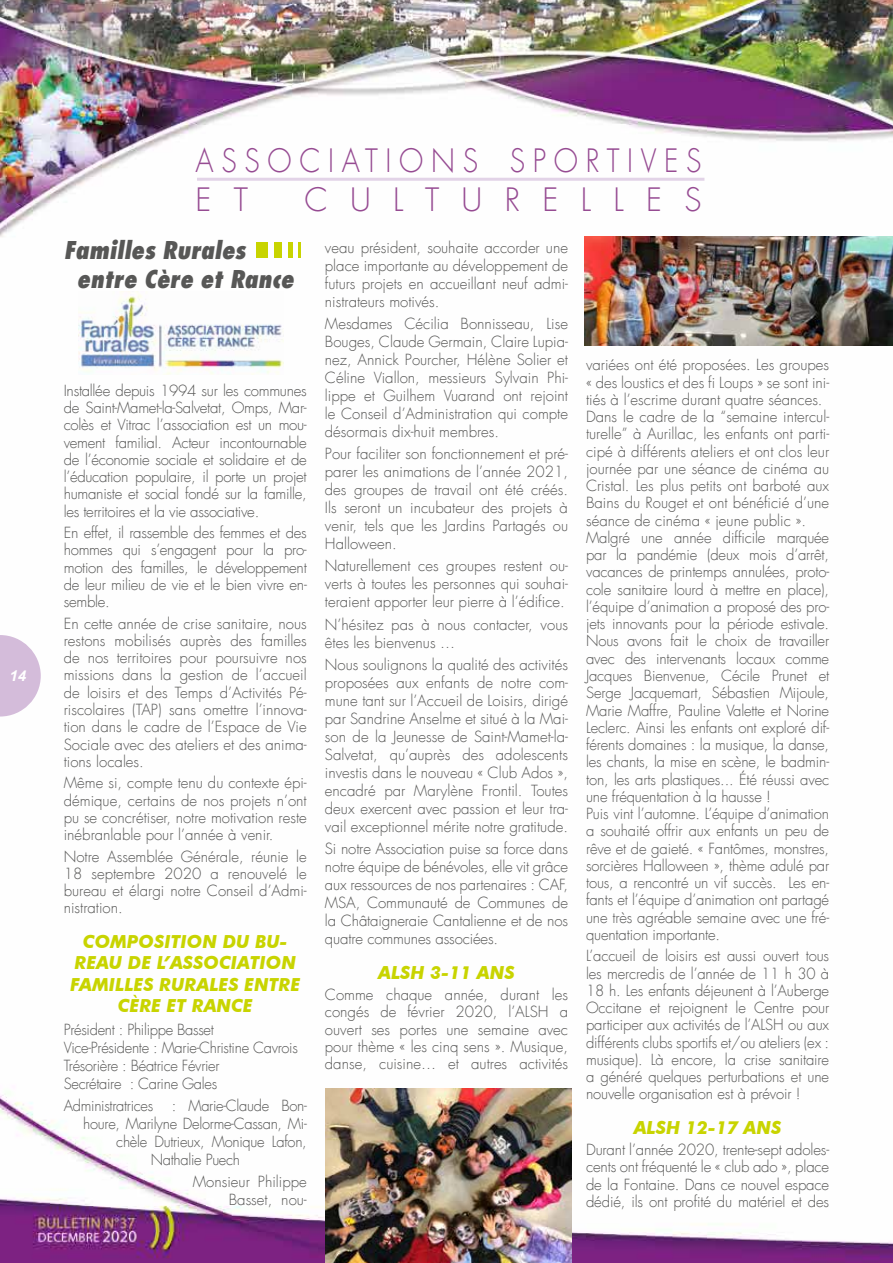
<style>
.page{position:relative;width:893px;height:1263px;background:#fff}
.page>*{position:absolute;margin:0;border:0;box-sizing:border-box;transform-origin:0 0}
.t1{font:300 31.5px/39px "Futura LT";letter-spacing:.27em;color:#964b92;scale:.9 1}
.t2{font:300 31.5px "Futura LT";letter-spacing:.71em;color:#964b92}
.t3{font:italic 800 condensed 24px/28.8px "Futura LT";color:#575756}
.t4{font:italic 700 18px/21.6px "Futura BT";color:#c8d400;text-align:center}
.t5{font:300 15px/17.2px "Futura LT";letter-spacing:-.01em;color:#575756;text-align:justify}
.t6{font:italic 700 15px "Arial";color:#fff}
</style>
<div class="page">
<img style="left:0;top:0;width:893px;height:1263px">
<svg style="left:0;top:635px;width:41px;height:81px"></svg>
<div style="left:256px;top:242px;width:12px;height:16px;background:#c8d400"></div>
<div style="left:274px;top:242px;width:8px;height:16px;background:#c8d400"></div>
<div style="left:288px;top:242px;width:5px;height:16px;background:#c8d400"></div>
<svg style="left:299px;top:242px;width:2px;height:16px"></svg>
<img style="left:79px;top:292px;width:205px;height:82px">
<hr style="left:197px;top:178px;width:507px;height:3px;background:#e2d3e7">
<img style="left:325px;top:1089px;width:247px;height:174px">
<img style="left:585px;top:236px;width:308px;height:109px">
<p class="t6" style="left:10px;top:666px;width:18px">14</p>
<h1 class="t1" style="left:196px;top:142px;width:564px">ASSOCIATIONS SPORTIVES<br>E T</h1>
<h1 class="t2" style="left:304px;top:180px;width:399px">CULTURELLES</h1>
<h2 class="t3" style="left:77px;top:236px;width:218px;text-indent:-13px">Familles Rurales entre Cère et Rance</h2>
<p class="t5" style="left:64px;top:382px;width:245px">Installée depuis 1994 sur les communes de Saint-Mamet-la-Salvetat, Omps, Mar&shy;colès et Vitrac l’association est un mou&shy;vement familial. Acteur incontournable de l’économie sociale et solidaire et de l’éducation populaire, il porte un projet humaniste et social fondé sur la famille, les territoires et la vie associative.</p>
<p class="t5" style="left:64px;top:525px;width:245px">En effet, il rassemble des femmes et des hommes qui s’engagent pour la pro&shy;motion des familles, le développement de leur milieu de vie et le bien vivre en&shy;semble.</p>
<p class="t5" style="left:64px;top:615px;width:245px">En cette année de crise sanitaire, nous restons mobilisés auprès des familles de nos territoires pour poursuivre nos missions dans la gestion de l’accueil de loisirs et des Temps d’Activités Pé&shy;riscolaires (TAP) sans omettre l’innova&shy;tion dans le cadre de l’Espace de Vie Sociale avec des ateliers et des anima&shy;tions locales.</p>
<p class="t5" style="left:64px;top:775px;width:245px">Même si, compte tenu du contexte épi&shy;démique, certains de nos projets n’ont pu se concrétiser, notre motivation reste inébranlable pour l’année à venir.</p>
<p class="t5" style="left:64px;top:848px;width:245px">Notre Assemblée Générale, réunie le 18 septembre 2020 a renouvelé le bureau et élargi notre Conseil d’Admi&shy;nistration.</p>
<p class="t4" style="left:70px;top:930px;width:231px">COMPOSITION DU BU-<br>REAU DE L’ASSOCIATION<br>FAMILLES RURALES ENTRE<br>CÈRE ET RANCE</p>
<p class="t5" style="left:64px;top:1021px;width:236px;line-height:18px;text-align:left">Président : Philippe Basset<br>Vice-Présidente : Marie-Christine Cavrois<br>Trésorière : Béatrice Février<br>Secrétaire : Carine Gales</p>
<p class="t5" style="left:64px;top:1097px;width:245px">Administratrices : Marie-Claude Bon-</p>
<p class="t5" style="left:83px;top:1115px;width:225px">houre, Marilyne Delorme-Cassan, Mi-</p>
<p class="t5" style="left:116px;top:1133px;width:192px">chèle Dutrieux, Monique Lafon,</p>
<p class="t5" style="left:151px;top:1151px;width:91px">Nathalie Puech</p>
<p class="t5" style="left:193px;top:1173px;width:115px;line-height:18px;text-align:right">Monsieur Philippe<br>Basset, nou-</p>
<p class="t5" style="left:325px;top:239px;width:245px;line-height:18px">veau président, souhaite accorder une place importante au développement de futurs projets en accueillant neuf admi&shy;nistrateurs motivés.</p>
<p class="t5" style="left:325px;top:315px;width:245px;line-height:18px">Mesdames Cécilia Bonnisseau, Lise Bouges, Claude Germain, Claire Lupia&shy;nez, Annick Pourcher, Hélène Solier et Céline Viallon, messieurs Sylvain Phi&shy;lippe et Guilhem Vuarand ont rejoint le Conseil d’Administration qui compte désormais dix-huit membres.</p>
<p class="t5" style="left:325px;top:445px;width:245px;line-height:18px">Pour faciliter son fonctionnement et pré&shy;parer les animations de l’année 2021, des groupes de travail ont été créés.<br>Ils seront un incubateur des projets à venir, tels que les Jardins Partagés ou Halloween.</p>
<p class="t5" style="left:325px;top:557px;width:245px;line-height:18px">Naturellement ces groupes restent ou&shy;verts à toutes les personnes qui souhai&shy;teraient apporter leur pierre à l’édifice.</p>
<p class="t5" style="left:325px;top:616px;width:245px;line-height:18px">N’hésitez pas à nous contacter, vous êtes les bienvenus …</p>
<p class="t5" style="left:325px;top:656px;width:245px;line-height:18px">Nous soulignons la qualité des activités proposées aux enfants de notre com&shy;mune tant sur l’Accueil de Loisirs, dirigé par Sandrine Anselme et situé à la Mai&shy;son de la Jeunesse de Saint-Mamet-la-Salvetat, qu’auprès des adolescents investis dans le nouveau « Club Ados », encadré par Marylène Frontil. Toutes deux exercent avec passion et leur tra&shy;vail exceptionnel mérite notre gratitude.</p>
<p class="t5" style="left:325px;top:840px;width:245px;line-height:18px">Si notre Association puise sa force dans notre équipe de bénévoles, elle vit grâce aux ressources de nos partenaires : CAF, MSA, Communauté de Communes de la Châtaigneraie Cantalienne et de nos quatre communes associées.</p>
<p class="t4" style="left:378px;top:961px;width:138px">ALSH 3-11 ANS</p>
<p class="t5" style="left:325px;top:986px;width:245px">Comme chaque année, durant les congés de février 2020, l’ALSH a ouvert ses portes une semaine avec pour thème « les cinq sens ». Musique, danse, cuisine… et autres activités</p>
<p class="t5" style="left:586px;top:357px;width:245px;text-align:left">variées ont été proposées. Les groupes « des loustics et des fi Loups » se sont ini&shy;tiés à l’escrime durant quatre séances.<br>Dans le cadre de la “semaine intercul&shy;turelle” à Aurillac, les enfants ont parti&shy;cipé à différents ateliers et ont clos leur journée par une séance de cinéma au Cristal. Les plus petits ont barboté aux Bains du Rouget et ont bénéficié d’une séance de cinéma « jeune public ».<br>Malgré une année difficile marquée par la pandémie (deux mois d’arrêt, vacances de printemps annulées, proto&shy;cole sanitaire lourd à mettre en place), l’équipe d’animation a proposé des pro&shy;jets innovants pour la période estivale.<br>Nous avons fait le choix de travailler avec des intervenants locaux comme Jacques Bienvenue, Cécile Prunet et Serge Jacquemart, Sébastien Mijoule, Marie Maffre, Pauline Valette et Norine Leclerc. Ainsi les enfants ont exploré dif&shy;férents domaines : la musique, la danse, les chants, la mise en scène, le badmin&shy;ton, les arts plastiques... Été réussi avec une fréquentation à la hausse !<br>Puis vint l’automne. L’équipe d’animation a souhaité offrir aux enfants un peu de rêve et de gaieté. « Fantômes, monstres, sorcières Halloween », thème adulé par tous, a rencontré un vif succès. Les en&shy;fants et l’équipe d’animation ont partagé une très agréable semaine avec une fré&shy;quentation importante.</p>
<p class="t5" style="left:586px;top:948px;width:245px">L’accueil de loisirs est aussi ouvert tous les mercredis de l’année de 11 h 30 à 18 h. Les enfants déjeunent à l’Auberge Occitane et rejoignent le Centre pour participer aux activités de l’ALSH ou aux différents clubs sportifs et/ou ateliers (ex : musique). Là encore, la crise sanitaire a généré quelques perturbations et une nouvelle organisation est à prévoir !</p>
<p class="t4" style="left:634px;top:1116px;width:149px">ALSH 12-17 ANS</p>
<p class="t5" style="left:586px;top:1141px;width:245px">Durant l’année 2020, trente-sept adoles&shy;cents ont fréquenté le « club ado », place de la Fontaine. Dans ce nouvel espace dédié, ils ont profité du matériel et des</p>
</div>
